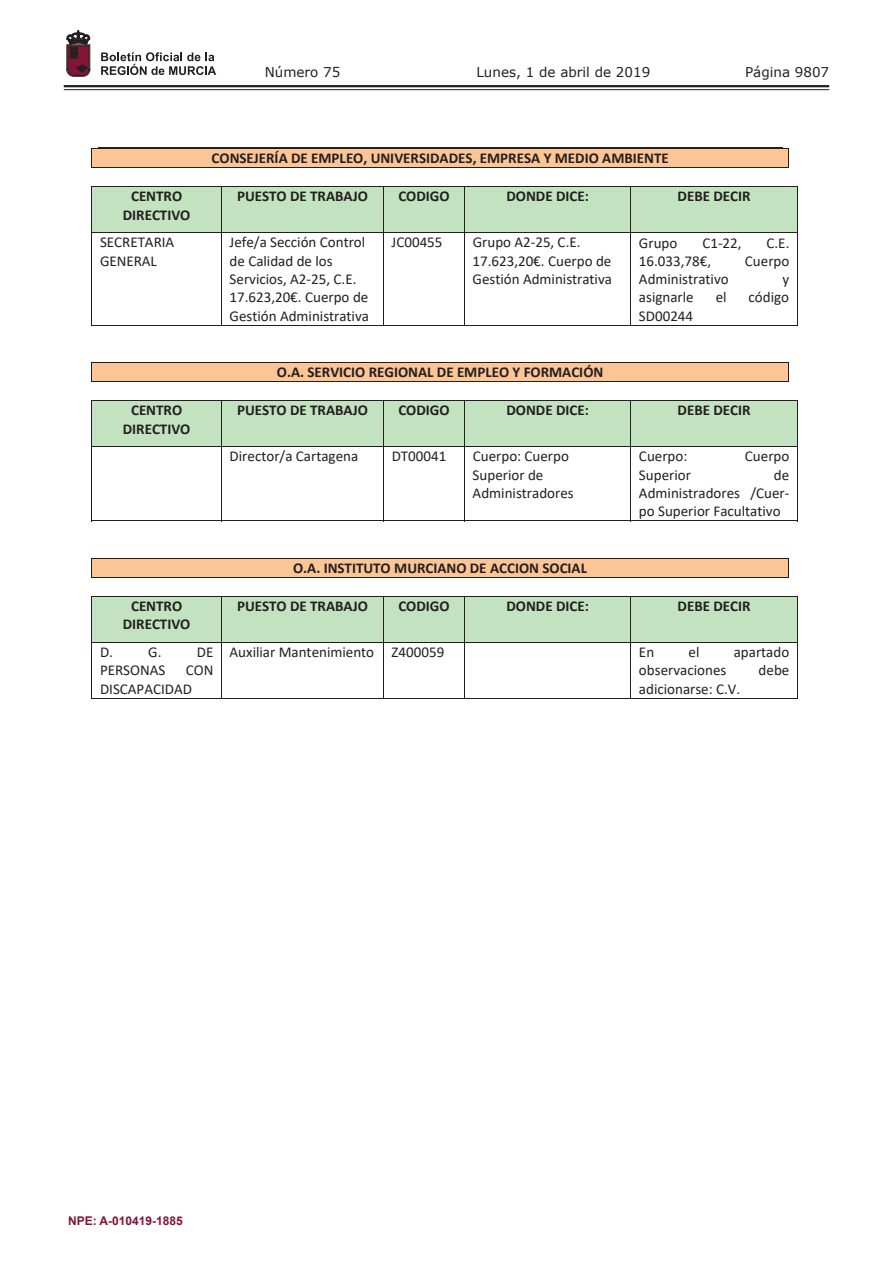
<style>
.page{position:relative;width:893px;height:1263px;background:#fff}
.page>*{position:absolute;margin:0;border:0;box-sizing:border-box;transform-origin:0 0}
.t1{font:15px/18.3px "Calibri";color:#231f20}
.t2{font:700 15px/18.3px "Calibri";color:#231f20;text-align:center}
.t3{font:13.5px "Verdana";color:#231f20}
.t4{font:700 12px "Arial";color:#83143a}
</style>
<div class="page">
<hr style="left:64px;top:85px;width:765px;height:2px;background:#231f20">
<hr style="left:64px;top:89px;width:765px;height:1px;background:#231f20">
<svg style="left:101px;top:52px;width:115px;height:23px"></svg>
<svg style="left:67px;top:31px;width:23px;height:45px"></svg>
<hr style="left:98px;top:147px;width:685px;height:1px;background:#231f20">
<div style="left:92px;top:149px;width:696px;height:18px;background:#fcc595"></div>
<hr style="left:92px;top:148px;width:697px;height:1px;background:#231f20">
<hr style="left:92px;top:167px;width:696px;height:1px;background:#231f20">
<svg style="left:788px;top:149px;width:1px;height:19px"></svg>
<div style="left:92px;top:187px;width:129px;height:45px;background:#c3e2c0"></div>
<div style="left:222px;top:187px;width:161px;height:45px;background:#c3e2c0"></div>
<div style="left:384px;top:187px;width:80px;height:45px;background:#c3e2c0"></div>
<div style="left:465px;top:187px;width:165px;height:45px;background:#c3e2c0"></div>
<div style="left:631px;top:187px;width:166px;height:45px;background:#c3e2c0"></div>
<hr style="left:92px;top:186px;width:706px;height:1px;background:#231f20">
<hr style="left:92px;top:187px;width:1px;height:45px;background:#231f20">
<hr style="left:221px;top:187px;width:1px;height:45px;background:#231f20">
<hr style="left:383px;top:187px;width:1px;height:45px;background:#231f20">
<hr style="left:464px;top:187px;width:1px;height:45px;background:#231f20">
<hr style="left:630px;top:187px;width:1px;height:45px;background:#231f20">
<hr style="left:797px;top:187px;width:1px;height:45px;background:#231f20">
<hr style="left:92px;top:232px;width:706px;height:1px;background:#231f20">
<hr style="left:92px;top:233px;width:1px;height:92px;background:#231f20">
<hr style="left:92px;top:325px;width:129px;height:1px;background:#231f20">
<hr style="left:221px;top:233px;width:1px;height:92px;background:#231f20">
<hr style="left:222px;top:325px;width:161px;height:1px;background:#231f20">
<hr style="left:383px;top:233px;width:1px;height:92px;background:#231f20">
<hr style="left:384px;top:325px;width:80px;height:1px;background:#231f20">
<hr style="left:464px;top:233px;width:1px;height:92px;background:#231f20">
<hr style="left:465px;top:325px;width:165px;height:1px;background:#231f20">
<hr style="left:630px;top:233px;width:1px;height:92px;background:#231f20">
<hr style="left:631px;top:325px;width:166px;height:1px;background:#231f20">
<hr style="left:797px;top:233px;width:1px;height:92px;background:#231f20">
<div style="left:92px;top:363px;width:696px;height:18px;background:#fcc595"></div>
<hr style="left:92px;top:362px;width:697px;height:1px;background:#231f20">
<hr style="left:92px;top:381px;width:696px;height:1px;background:#231f20">
<svg style="left:788px;top:363px;width:1px;height:19px"></svg>
<div style="left:92px;top:401px;width:129px;height:45px;background:#c3e2c0"></div>
<div style="left:222px;top:401px;width:161px;height:45px;background:#c3e2c0"></div>
<div style="left:384px;top:401px;width:80px;height:45px;background:#c3e2c0"></div>
<div style="left:465px;top:401px;width:165px;height:45px;background:#c3e2c0"></div>
<div style="left:631px;top:401px;width:166px;height:45px;background:#c3e2c0"></div>
<hr style="left:92px;top:400px;width:706px;height:1px;background:#231f20">
<hr style="left:92px;top:401px;width:1px;height:45px;background:#231f20">
<hr style="left:221px;top:401px;width:1px;height:45px;background:#231f20">
<hr style="left:383px;top:401px;width:1px;height:45px;background:#231f20">
<hr style="left:464px;top:401px;width:1px;height:45px;background:#231f20">
<hr style="left:630px;top:401px;width:1px;height:45px;background:#231f20">
<hr style="left:797px;top:401px;width:1px;height:45px;background:#231f20">
<hr style="left:92px;top:446px;width:706px;height:1px;background:#231f20">
<hr style="left:92px;top:447px;width:1px;height:74px;background:#231f20">
<hr style="left:92px;top:520px;width:129px;height:1px;background:#231f20">
<hr style="left:221px;top:447px;width:1px;height:74px;background:#231f20">
<hr style="left:222px;top:520px;width:161px;height:1px;background:#231f20">
<hr style="left:383px;top:447px;width:1px;height:74px;background:#231f20">
<hr style="left:384px;top:520px;width:80px;height:1px;background:#231f20">
<hr style="left:464px;top:447px;width:1px;height:74px;background:#231f20">
<hr style="left:465px;top:520px;width:165px;height:1px;background:#231f20">
<hr style="left:630px;top:447px;width:1px;height:74px;background:#231f20">
<hr style="left:631px;top:520px;width:166px;height:1px;background:#231f20">
<hr style="left:797px;top:447px;width:1px;height:74px;background:#231f20">
<div style="left:92px;top:558px;width:696px;height:19px;background:#fcc595"></div>
<hr style="left:92px;top:558px;width:697px;height:1px;background:#231f20">
<hr style="left:92px;top:577px;width:696px;height:1px;background:#231f20">
<svg style="left:788px;top:559px;width:1px;height:19px"></svg>
<div style="left:92px;top:597px;width:129px;height:45px;background:#c3e2c0"></div>
<div style="left:222px;top:597px;width:161px;height:45px;background:#c3e2c0"></div>
<div style="left:384px;top:597px;width:80px;height:45px;background:#c3e2c0"></div>
<div style="left:465px;top:597px;width:165px;height:45px;background:#c3e2c0"></div>
<div style="left:631px;top:597px;width:166px;height:45px;background:#c3e2c0"></div>
<hr style="left:92px;top:596px;width:706px;height:1px;background:#231f20">
<hr style="left:92px;top:597px;width:1px;height:45px;background:#231f20">
<hr style="left:221px;top:597px;width:1px;height:45px;background:#231f20">
<hr style="left:383px;top:597px;width:1px;height:45px;background:#231f20">
<hr style="left:464px;top:597px;width:1px;height:45px;background:#231f20">
<hr style="left:630px;top:597px;width:1px;height:45px;background:#231f20">
<hr style="left:797px;top:597px;width:1px;height:45px;background:#231f20">
<hr style="left:92px;top:642px;width:706px;height:1px;background:#231f20">
<hr style="left:92px;top:643px;width:1px;height:55px;background:#231f20">
<hr style="left:92px;top:698px;width:129px;height:1px;background:#231f20">
<hr style="left:221px;top:643px;width:1px;height:55px;background:#231f20">
<hr style="left:222px;top:698px;width:161px;height:1px;background:#231f20">
<hr style="left:383px;top:643px;width:1px;height:55px;background:#231f20">
<hr style="left:384px;top:698px;width:80px;height:1px;background:#231f20">
<hr style="left:464px;top:643px;width:1px;height:55px;background:#231f20">
<hr style="left:465px;top:698px;width:165px;height:1px;background:#231f20">
<hr style="left:630px;top:643px;width:1px;height:55px;background:#231f20">
<hr style="left:631px;top:698px;width:166px;height:1px;background:#231f20">
<hr style="left:797px;top:643px;width:1px;height:55px;background:#231f20">
<p class="t3" style="left:265px;top:62px;width:77px">Número 75</p>
<p class="t3" style="left:476px;top:62px;width:175px">Lunes, 1 de abril de 2019</p>
<p class="t3" style="left:745px;top:62px;width:86px">Página 9807</p>
<p class="t2" style="left:212px;top:149px;width:459px">CONSEJERÍA DE EMPLEO, UNIVERSIDADES, EMPRESA Y MEDIO AMBIENTE</p>
<p class="t2" style="left:123px;top:187px;width:69px">CENTRO<br>DIRECTIVO</p>
<p class="t2" style="left:237px;top:187px;width:132px">PUESTO DE TRABAJO</p>
<p class="t2" style="left:398px;top:187px;width:53px">CODIGO</p>
<p class="t2" style="left:506px;top:187px;width:84px">DONDE DICE:</p>
<p class="t2" style="left:678px;top:187px;width:75px">DEBE DECIR</p>
<p class="t1" style="left:100px;top:233px;width:76px">SECRETARIA<br>GENERAL</p>
<p class="t1" style="left:230px;top:233px;width:141px">Jefe/a Sección Control de Calidad de los<br>Servicios, A2‐25, C.E.<br>17.623,20€. Cuerpo de<br>Gestión Administrativa</p>
<p class="t1" style="left:392px;top:233px;width:52px">JC00455</p>
<p class="t1" style="left:473px;top:233px;width:141px">Grupo A2‐25, C.E.<br>17.623,20€. Cuerpo de<br>Gestión Administrativa</p>
<p class="t1" style="left:639px;top:233px;width:40px">Grupo</p>
<p class="t1" style="left:702px;top:233px;width:41px">C1‐22,</p>
<p class="t1" style="left:766px;top:233px;width:24px">C.E.</p>
<p class="t1" style="left:639px;top:251px;width:74px">16.033,78€,</p>
<p class="t1" style="left:745px;top:251px;width:46px">Cuerpo</p>
<p class="t1" style="left:639px;top:270px;width:91px">Administrativo</p>
<p class="t1" style="left:782px;top:270px;width:8px">y</p>
<p class="t1" style="left:639px;top:288px;width:56px">asignarle</p>
<p class="t1" style="left:716px;top:288px;width:12px">el</p>
<p class="t1" style="left:749px;top:288px;width:42px">código</p>
<p class="t1" style="left:639px;top:306px;width:56px">SD00244</p>
<p class="t2" style="left:277px;top:363px;width:328px">O.A. SERVICIO REGIONAL DE EMPLEO Y FORMACIÓN</p>
<p class="t2" style="left:123px;top:401px;width:69px">CENTRO<br>DIRECTIVO</p>
<p class="t2" style="left:237px;top:401px;width:132px">PUESTO DE TRABAJO</p>
<p class="t2" style="left:398px;top:401px;width:53px">CODIGO</p>
<p class="t2" style="left:506px;top:401px;width:84px">DONDE DICE:</p>
<p class="t2" style="left:678px;top:401px;width:75px">DEBE DECIR</p>
<p class="t1" style="left:230px;top:447px;width:130px">Director/a Cartagena</p>
<p class="t1" style="left:392px;top:447px;width:56px">DT00041</p>
<p class="t1" style="left:473px;top:447px;width:103px">Cuerpo: Cuerpo<br>Superior de<br>Administradores</p>
<p class="t1" style="left:639px;top:447px;width:50px">Cuerpo:</p>
<p class="t1" style="left:745px;top:447px;width:46px">Cuerpo</p>
<p class="t1" style="left:639px;top:465px;width:152px;text-align:justify;text-indent:135px">de Administradores /Cuer‐ po Superior Facultativo</p>
<p class="t1" style="left:639px;top:465px;width:54px">Superior</p>
<p class="t2" style="left:293px;top:558px;width:296px">O.A. INSTITUTO MURCIANO DE ACCION SOCIAL</p>
<p class="t2" style="left:123px;top:596px;width:69px">CENTRO<br>DIRECTIVO</p>
<p class="t2" style="left:237px;top:596px;width:132px">PUESTO DE TRABAJO</p>
<p class="t2" style="left:398px;top:596px;width:53px">CODIGO</p>
<p class="t2" style="left:506px;top:596px;width:84px">DONDE DICE:</p>
<p class="t2" style="left:678px;top:596px;width:75px">DEBE DECIR</p>
<p class="t1" style="left:100px;top:642px;width:63px">D. G.</p>
<p class="t1" style="left:197px;top:642px;width:18px">DE</p>
<p class="t1" style="left:100px;top:661px;width:67px">PERSONAS</p>
<p class="t1" style="left:230px;top:642px;width:216px">Auxiliar Mantenimiento Z400059</p>
<p class="t1" style="left:639px;top:642px;width:17px">En</p>
<p class="t1" style="left:689px;top:642px;width:12px">el</p>
<p class="t1" style="left:734px;top:642px;width:57px">apartado</p>
<p class="t1" style="left:639px;top:661px;width:89px">observaciones</p>
<p class="t1" style="left:759px;top:661px;width:32px">debe</p>
<p class="t1" style="left:639px;top:679px;width:103px">adicionarse: C.V.</p>
<p class="t1" style="left:100px;top:661px;width:115px;text-indent:86px">CON<br>DISCAPACIDAD</p>
<p class="t4" style="left:68px;top:1212px;width:116px">NPE: A-010419-1885</p>
</div>
